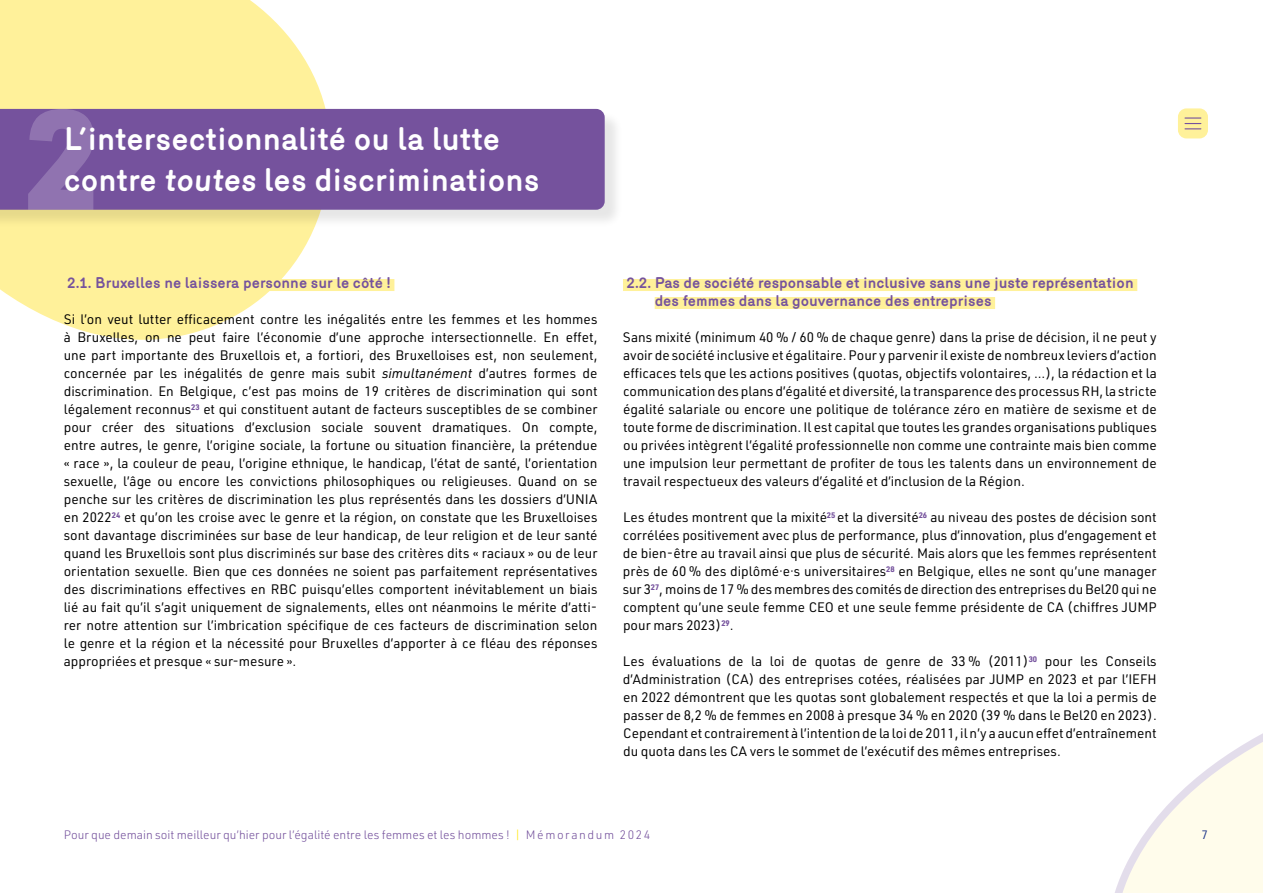
<style>
.page{position:relative;width:1263px;height:893px;background:#fff}
.page>*{position:absolute;margin:0;border:0;box-sizing:border-box;transform-origin:0 0}
.t1{font:700 31.5px/40.5px "Mercury";color:#fff}
.t2{font:700 15px/18px "Mercury";color:#75529d}
.t3{font:13.5px/18px "URWDIN";color:#000;text-align:justify}
.t4{font:300 12px "URWDIN";color:#75529d}
.t5{font:12px "URWDIN";color:#20388a}
.s1{font-style:italic}
.s2{color:#ffe600}
</style>
<div class="page">
<svg style="left:1115px;top:733px;width:148px;height:160px"></svg>
<div style="left:1178px;top:108px;width:30px;height:30px;background:#fff19a;border-radius:9px"></div>
<svg style="left:1185px;top:117px;width:16px;height:12px"></svg>
<svg style="left:0;top:0;width:347px;height:340px;fill:#fff19a"></svg>
<div style="left:0;top:111px;width:624px;height:117px;background:#000;opacity:.1"></div>
<div style="left:0;top:109px;width:605px;height:101px;background:#75529d"></div>
<div style="left:64px;top:279px;width:330px;height:12px;background:#fff19a"></div>
<div style="left:623px;top:279px;width:514px;height:12px;background:#fff19a"></div>
<div style="left:655px;top:297px;width:340px;height:12px;background:#fff19a"></div>
<svg style="left:28px;top:109px;width:66px;height:101px;background:#8667a8"></svg>
<h1 class="t1" style="left:64px;top:118px;width:477px">L’intersectionnalité ou la lutte contre toutes les discriminations</h1>
<p class="t2" style="left:67px;top:274px;width:325px">2.1. Bruxelles ne laissera personne sur le côté !</p>
<p class="t3" style="left:64px;top:310px;width:535px">Si l’on veut lutter efficacement contre les inégalités entre les femmes et les hommes à Bruxelles, on ne peut faire l’économie d’une approche intersectionnelle. En effet, une part importante des Bruxellois et, a fortiori, des Bruxelloises est, non seulement, concernée par les inégalités de genre mais subit <span class="s1">simultanément</span> d’autres formes de discrimination. En Belgique, c’est pas moins de 19 critères de discrimination qui sont légalement reconnus<sup>23</sup> et qui constituent autant de facteurs susceptibles de se combiner pour créer des situations d’exclusion sociale souvent dramatiques. On compte, entre autres, le genre, l’origine sociale, la fortune ou situation financière, la prétendue « race », la couleur de peau, l’origine ethnique, le handicap, l’état de santé, l’orientation sexuelle, l’âge ou encore les convictions philosophiques ou religieuses. Quand on se penche sur les critères de discrimination les plus représentés dans les dossiers d’UNIA en 2022<sup>24</sup> et qu’on les croise avec le genre et la région, on constate que les Bruxelloises sont davantage discriminées sur base de leur handicap, de leur religion et de leur santé quand les Bruxellois sont plus discriminés sur base des critères dits « raciaux » ou de leur orientation sexuelle. Bien que ces données ne soient pas parfaitement représentatives des discriminations effectives en RBC puisqu’elles comportent inévitablement un biais lié au fait qu’il s’agit uniquement de signalements, elles ont néanmoins le mérite d’atti&shy;rer notre attention sur l’imbrication spécifique de ces facteurs de discrimination selon le genre et la région et la nécessité pour Bruxelles d’apporter à ce fléau des réponses appropriées et presque « sur-mesure ».</p>
<p class="t2" style="left:655px;top:274px;width:481px;text-indent:-28px">2.2. Pas de société responsable et inclusive sans une juste représentation des femmes dans la gouvernance des entreprises</p>
<p class="t3" style="left:623px;top:328px;width:535px">Sans mixité (minimum 40 % / 60 % de chaque genre) dans la prise de décision, il ne peut y avoir de société inclusive et égalitaire. Pour y parvenir il existe de nombreux leviers d’action efficaces tels que les actions positives (quotas, objectifs volontaires, ...), la rédaction et la communication des plans d’égalité et diversité, la transparence des processus RH, la stricte égalité salariale ou encore une politique de tolérance zéro en matière de sexisme et de toute forme de discrimination. Il est capital que toutes les grandes organisations publiques ou privées intègrent l’égalité professionnelle non comme une contrainte mais bien comme une impulsion leur permettant de profiter de tous les talents dans un environnement de travail respectueux des valeurs d’égalité et d’inclusion de la Région.</p>
<p class="t3" style="left:623px;top:508px;width:535px">Les études montrent que la mixité<sup>25</sup> et la diversité<sup>26</sup> au niveau des postes de décision sont corrélées positivement avec plus de performance, plus d’innovation, plus d’engagement et de bien-être au travail ainsi que plus de sécurité. Mais alors que les femmes représentent près de 60 % des diplômé·e·s universitaires<sup>28</sup> en Belgique, elles ne sont qu’une manager sur 3<sup>27</sup>, moins de 17 % des membres des comités de direction des entreprises du Bel20 qui ne comptent qu’une seule femme CEO et une seule femme présidente de CA (chiffres JUMP pour mars 2023)<sup>29</sup>.</p>
<p class="t3" style="left:623px;top:652px;width:535px">Les évaluations de la loi de quotas de genre de 33 % (2011)<sup>30</sup> pour les Conseils d’Administration (CA) des entreprises cotées, réalisées par JUMP en 2023 et par l’IEFH en 2022 démontrent que les quotas sont globalement respectés et que la loi a permis de passer de 8,2 % de femmes en 2008 à presque 34 % en 2020 (39 % dans le Bel20 en 2023).<br>Cependant et contrairement à l’intentionde la loide 2011,iln’y a aucuneffetd’entraînement du quota dans les CA vers le sommet de l’exécutif des mêmes entreprises.</p>
<p class="t4" style="left:64px;top:827px;width:588px">Pour que demain soit meilleur qu’hier pour l’égalité entre les femmes et les hommes ! <span class="s2">|</span> Mémorandum 2024</p>
<p class="t5" style="left:1201px;top:827px;width:8px">7</p>
</div>
